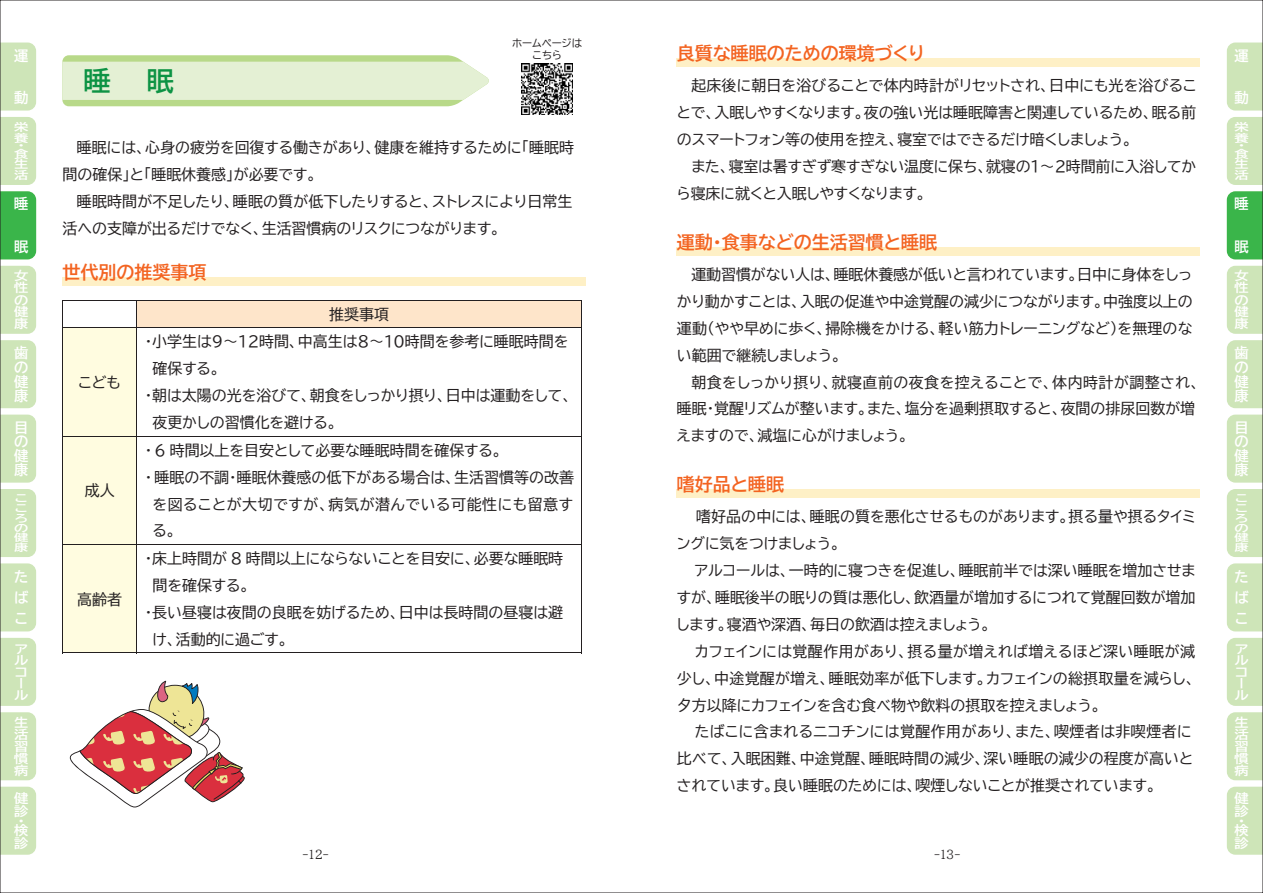
<style>
.page{position:relative;width:1263px;height:893px;background:#fff}
.page>*{position:absolute;margin:0;border:0;box-sizing:border-box;transform-origin:0 0}
.t1{font:27px "BIZ UDP Gothic Bold";color:#0d9344}
.t2{font:18px "BIZ UDP Gothic Bold";color:#f36421}
.t3{font:15px/26.8px "BIZ UDP Gothic";color:#231f20}
.t4{font:15px "BIZ UDP Gothic";letter-spacing:.04em;color:#231f20}
.t5{font:14.25px/14.1px "BIZ UDP Gothic Bold";color:#fff;text-align:justify}
.t6{font:12.9px/12.8px "BIZ UDP Gothic Bold";color:#fff;text-align:justify;scale:1.11 1}
.t7{font:12.15px/12px "BIZ UDP Gothic Bold";color:#fff;text-align:justify;scale:1.18 1}
.t8{font:12px "BIZ UDP Mincho Medium";color:#231f20}
.t9{font:10.65px/10.6px "BIZ UDP Gothic Bold";color:#fff;text-align:justify;scale:1.33 1}
.t10{font:10.5px/12px "BIZ UDP Gothic";color:#231f20;text-align:center}
.t11{font:10.05px/9.9px "BIZ UDP Gothic Bold";color:#fff;scale:1.43 1}
</style>
<div class="page">
<div style="left:137px;top:300px;width:444px;height:28px;background:#fee5ca"></div>
<div style="left:63px;top:328px;width:73px;height:325px;background:#fffce0"></div>
<div style="left:62px;top:277px;width:523px;height:9px;background:#fef0c6"></div>
<hr style="left:62px;top:300px;width:74px;height:1px;background:#231f20">
<hr style="left:137px;top:300px;width:444px;height:1px;background:#231f20">
<svg style="left:62px;top:301px;width:1px;height:27px"></svg>
<hr style="left:63px;top:327px;width:73px;height:1px;background:#231f20">
<svg style="left:136px;top:300px;width:1px;height:28px"></svg>
<hr style="left:137px;top:327px;width:444px;height:1px;background:#231f20">
<svg style="left:581px;top:300px;width:1px;height:28px"></svg>
<hr style="left:62px;top:328px;width:1px;height:108px;background:#231f20">
<hr style="left:136px;top:328px;width:1px;height:108px;background:#231f20">
<hr style="left:581px;top:328px;width:1px;height:108px;background:#231f20">
<hr style="left:63px;top:436px;width:73px;height:1px;background:#231f20">
<hr style="left:137px;top:436px;width:444px;height:1px;background:#231f20">
<hr style="left:62px;top:437px;width:1px;height:107px;background:#231f20">
<hr style="left:136px;top:437px;width:1px;height:107px;background:#231f20">
<hr style="left:581px;top:437px;width:1px;height:107px;background:#231f20">
<hr style="left:63px;top:544px;width:73px;height:1px;background:#231f20">
<hr style="left:137px;top:544px;width:444px;height:1px;background:#231f20">
<hr style="left:62px;top:545px;width:1px;height:108px;background:#231f20">
<hr style="left:62px;top:653px;width:74px;height:1px;background:#231f20">
<hr style="left:136px;top:545px;width:1px;height:108px;background:#231f20">
<hr style="left:137px;top:653px;width:444px;height:1px;background:#231f20">
<hr style="left:581px;top:545px;width:1px;height:108px;background:#231f20">
<div style="left:677px;top:489px;width:523px;height:9px;background:#fef0c6"></div>
<div style="left:677px;top:247px;width:523px;height:8px;background:#fef0c6"></div>
<div style="left:677px;top:58px;width:523px;height:9px;background:#fef0c6"></div>
<img style="left:522px;top:64px;width:51px;height:51px">
<svg style="left:62px;top:55px;width:427px;height:51px;background:#dbebc4"></svg>
<svg style="left:69px;top:681px;width:176px;height:127px"></svg>
<div style="left:1227px;top:787px;width:34px;height:68px;background:#cee5b8"></div>
<div style="left:1227px;top:712px;width:34px;height:68px;background:#cee5b8"></div>
<div style="left:1227px;top:638px;width:34px;height:68px;background:#cee5b8"></div>
<div style="left:1227px;top:563px;width:34px;height:68px;background:#cee5b8"></div>
<div style="left:1227px;top:489px;width:34px;height:68px;background:#cee5b8"></div>
<div style="left:1227px;top:415px;width:34px;height:68px;background:#cee5b8"></div>
<div style="left:1227px;top:340px;width:34px;height:68px;background:#cee5b8"></div>
<div style="left:1227px;top:266px;width:34px;height:68px;background:#cee5b8"></div>
<div style="left:1227px;top:117px;width:34px;height:68px;background:#cee5b8"></div>
<div style="left:1227px;top:43px;width:34px;height:68px;background:#cee5b8"></div>
<div style="left:2px;top:43px;width:34px;height:68px;background:#cee5b8"></div>
<div style="left:2px;top:117px;width:34px;height:68px;background:#cee5b8"></div>
<div style="left:2px;top:266px;width:34px;height:68px;background:#cee5b8"></div>
<div style="left:2px;top:340px;width:34px;height:68px;background:#cee5b8"></div>
<div style="left:2px;top:415px;width:34px;height:68px;background:#cee5b8"></div>
<div style="left:2px;top:489px;width:34px;height:68px;background:#cee5b8"></div>
<div style="left:2px;top:563px;width:34px;height:68px;background:#cee5b8"></div>
<div style="left:2px;top:638px;width:34px;height:68px;background:#cee5b8"></div>
<div style="left:2px;top:712px;width:34px;height:68px;background:#cee5b8"></div>
<div style="left:2px;top:787px;width:34px;height:68px;background:#cee5b8"></div>
<div style="left:1227px;top:191px;width:34px;height:68px;background:#3ab54a"></div>
<div style="left:2px;top:191px;width:34px;height:68px;background:#3ab54a"></div>
<p class="t5" style="left:14px;top:48px;width:16px">運</p>
<p class="t5" style="left:14px;top:81px;width:17px">　</p>
<p class="t5" style="left:14px;top:91px;width:15px">動</p>
<p class="t9" style="left:14px;top:122px;width:12px">栄養・</p>
<p class="t9" style="left:14px;top:148px;width:12px">食生活</p>
<p class="t5" style="left:14px;top:197px;width:15px">睡</p>
<p class="t5" style="left:14px;top:230px;width:17px">　</p>
<p class="t5" style="left:14px;top:240px;width:16px">眠</p>
<p class="t7" style="left:14px;top:270px;width:13px">女性の健康</p>
<p class="t5" style="left:14px;top:346px;width:16px">歯の健康</p>
<p class="t5" style="left:14px;top:420px;width:16px;text-align:left">目の健康</p>
<p class="t11" style="left:14px;top:493px;width:11px">こころの健康</p>
<p class="t5" style="left:14px;top:566px;width:16px;line-height:21.3px">たばこ</p>
<p class="t7" style="left:14px;top:643px;width:13px;line-height:11.6px;text-align:left">アルコール</p>
<p class="t7" style="left:14px;top:716px;width:13px">生活習慣病</p>
<p class="t6" style="left:14px;top:792px;width:14px">健診・</p>
<p class="t6" style="left:14px;top:824px;width:14px">検診</p>
<h1 class="t1" style="left:84px;top:67px;width:92px">睡　　眠</h1>
<p class="t10" style="left:512px;top:37px;width:72px">ホームページはこちら</p>
<p class="t3" style="left:62px;top:134px;width:513px;text-indent:14px">睡眠には、心身の疲労を回復する働きがあり、健康を維持するために「睡眠時間の確保」と「睡眠休養感」が必要です。</p>
<p class="t3" style="left:62px;top:188px;width:512px;text-indent:14px">睡眠時間が不足したり、睡眠の質が低下したりすると、ストレスにより日常生活への支障が出るだけでなく、生活習慣病のリスクにつながります。</p>
<p class="t2" style="left:62px;top:263px;width:146px">世代別の推奨事項</p>
<p class="t3" style="left:329px;top:300px;width:61px">推奨事項</p>
<p class="t3" style="left:79px;top:368px;width:44px">こども</p>
<p class="t3" style="left:85px;top:477px;width:31px">成人</p>
<p class="t3" style="left:77px;top:585px;width:46px">高齢者</p>
<p class="t3" style="left:145px;top:328px;width:425px">・小学生は９～１２時間、中高生は８～１０時間を参考に睡眠時間を</p>
<p class="t3" style="left:152px;top:355px;width:69px">確保する。</p>
<p class="t3" style="left:145px;top:382px;width:428px">・朝は太陽の光を浴びて、朝食をしっかり摂り、日中は運動をして、</p>
<p class="t3" style="left:152px;top:409px;width:186px">夜更かしの習慣化を避ける。</p>
<p class="t3" style="left:145px;top:436px;width:359px">・ 6 時間以上を目安として必要な睡眠時間を確保する。</p>
<p class="t3" style="left:145px;top:463px;width:431px">・睡眠の不調・睡眠休養感の低下がある場合は、生活習慣等の改善</p>
<p class="t4" style="left:152px;top:496px;width:422px">を図ることが大切ですが、病気が潜んでいる可能性にも留意す</p>
<p class="t3" style="left:152px;top:517px;width:25px">る。</p>
<p class="t3" style="left:145px;top:545px;width:420px">・床上時間が 8 時間以上にならないことを目安に、必要な睡眠時</p>
<p class="t3" style="left:152px;top:572px;width:99px">間を確保する。</p>
<p class="t3" style="left:145px;top:599px;width:420px">・長い昼寝は夜間の良眠を妨げるため、日中は長時間の昼寝は避</p>
<p class="t3" style="left:152px;top:626px;width:137px">け、活動的に過ごす。</p>
<p class="t2" style="left:677px;top:44px;width:249px">良質な睡眠のための環境づくり</p>
<p class="t3" style="left:677px;top:72px;width:521px;text-align:justify;text-indent:14px">起床後に朝日を浴びることで体内時計がリセットされ、日中にも光を浴びることで、入眠しやすくなります。夜の強い光は睡眠障害と関連しているため、眠る前のスマートフォン等の使用を控え、寝室ではできるだけ暗くしましょう。</p>
<p class="t3" style="left:677px;top:153px;width:521px;text-indent:14px">また、寝室は暑すぎず寒すぎない温度に保ち、就寝の１～２時間前に入浴してから寝床に就くと入眠しやすくなります。</p>
<p class="t2" style="left:677px;top:233px;width:262px">運動・食事などの生活習慣と睡眠</p>
<p class="t3" style="left:677px;top:261px;width:517px;text-align:justify;text-indent:14px">運動習慣がない人は、睡眠休養感が低いと言われています。日中に身体をしっかり動かすことは、入眠の促進や中途覚醒の減少につながります。中強度以上の運動（やや早めに歩く、掃除機をかける、軽い筋力トレーニングなど）を無理のない範囲で継続しましょう。</p>
<p class="t3" style="left:677px;top:368px;width:524px;text-indent:14px">朝食をしっかり摂り、就寝直前の夜食を控えることで、体内時計が調整され、睡眠・覚醒リズムが整います。また、塩分を過剰摂取すると、夜間の排尿回数が増えますので、減塩に心がけましょう。</p>
<p class="t2" style="left:677px;top:475px;width:109px">嗜好品と睡眠</p>
<p class="t3" style="left:677px;top:503px;width:520px;text-indent:19px">嗜好品の中には、睡眠の質を悪化させるものがあります。摂る量や摂るタイミングに気をつけましょう。</p>
<p class="t3" style="left:677px;top:557px;width:520px;text-align:justify;text-indent:18px">アルコールは、一時的に寝つきを促進し、睡眠前半では深い睡眠を増加させますが、睡眠後半の眠りの質は悪化し、飲酒量が増加するにつれて覚醒回数が増加します。寝酒や深酒、毎日の飲酒は控えましょう。</p>
<p class="t3" style="left:677px;top:637px;width:520px;text-align:justify;text-indent:18px">カフェインには覚醒作用があり、摂る量が増えれば増えるほど深い睡眠が減少し、中途覚醒が増え、睡眠効率が低下します。カフェインの総摂取量を減らし、夕方以降にカフェインを含む食べ物や飲料の摂取を控えましょう。</p>
<p class="t3" style="left:677px;top:718px;width:518px;text-align:justify;text-indent:18px">たばこに含まれるニコチンには覚醒作用があり、また、喫煙者は非喫煙者に比べて、入眠困難、中途覚醒、睡眠時間の減少、深い睡眠の減少の程度が高いとされています。良い睡眠のためには、喫煙しないことが推奨されています。</p>
<p class="t8" style="left:303px;top:848px;width:28px">-12-</p>
<p class="t8" style="left:934px;top:848px;width:28px">-13-</p>
<p class="t5" style="left:1234px;top:48px;width:16px">運</p>
<p class="t5" style="left:1234px;top:81px;width:17px">　</p>
<p class="t5" style="left:1234px;top:91px;width:15px">動</p>
<p class="t9" style="left:1234px;top:122px;width:12px">栄養・</p>
<p class="t9" style="left:1234px;top:148px;width:12px">食生活</p>
<p class="t5" style="left:1234px;top:197px;width:15px">睡</p>
<p class="t5" style="left:1234px;top:230px;width:17px">　</p>
<p class="t5" style="left:1234px;top:240px;width:16px">眠</p>
<p class="t7" style="left:1234px;top:270px;width:13px">女性の健康</p>
<p class="t5" style="left:1234px;top:346px;width:16px">歯の健康</p>
<p class="t5" style="left:1234px;top:420px;width:16px;text-align:left">目の健康</p>
<p class="t11" style="left:1234px;top:493px;width:11px">こころの健康</p>
<p class="t5" style="left:1234px;top:566px;width:16px;line-height:21.3px">たばこ</p>
<p class="t7" style="left:1234px;top:643px;width:13px;line-height:11.6px;text-align:left">アルコール</p>
<p class="t7" style="left:1234px;top:716px;width:13px">生活習慣病</p>
<p class="t6" style="left:1234px;top:792px;width:14px">健診・</p>
<p class="t6" style="left:1234px;top:824px;width:14px">検診</p>
</div>
